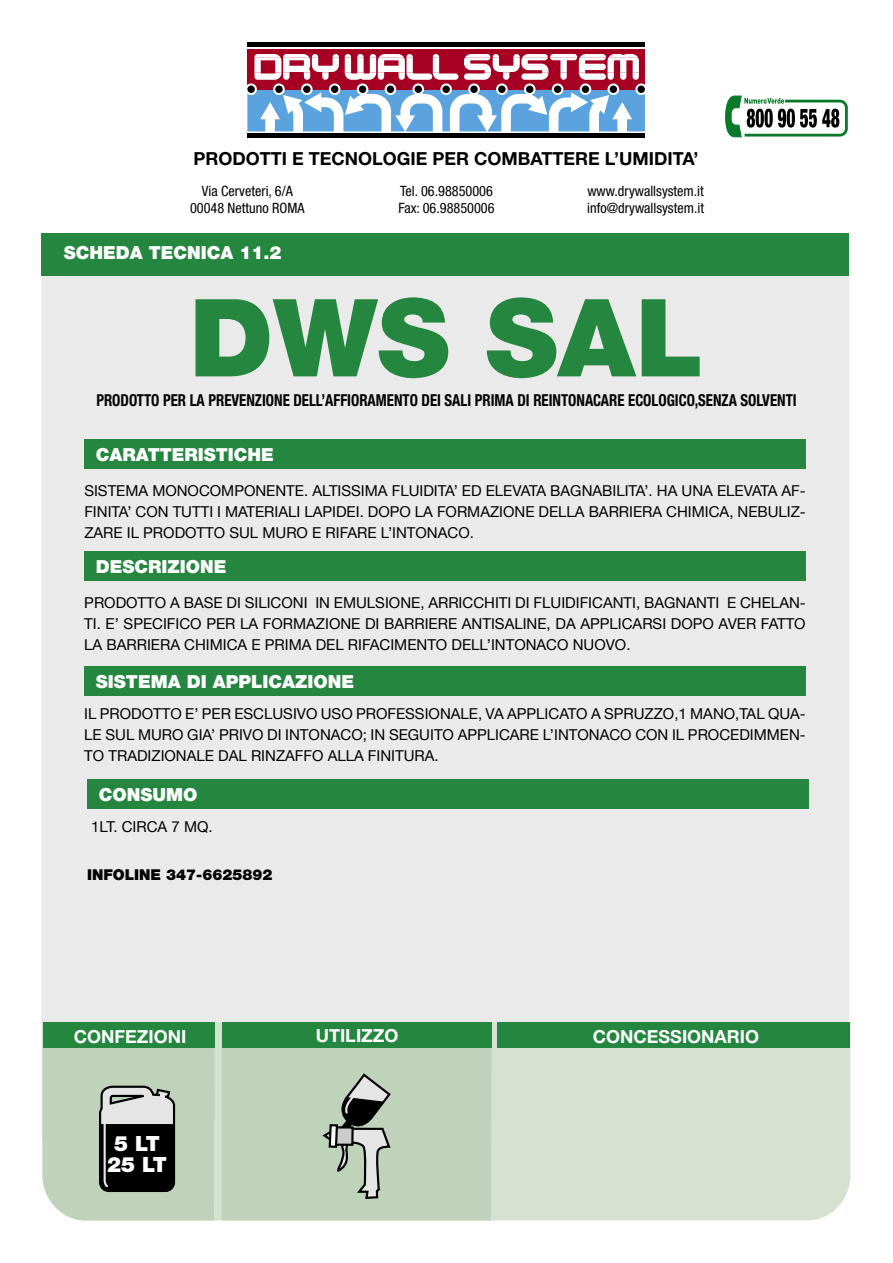
<style>
.page{position:relative;width:893px;height:1263px;background:#fff}
.page>*{position:absolute;margin:0;border:0;box-sizing:border-box;transform-origin:0 0}
.t1{font:900 108px "Helvetica Neue";color:#25873f}
.t2{font:900 21px/21px "Helvetica Neue";color:#fff;text-align:center}
.t3{font:900 18px "Helvetica Neue";color:#fff}
.t4{font:700 18px "Helvetica Neue";color:#000}
.t5{font:700 18px "Helvetica Neue";color:#fff}
.t6{font:700 condensed 16.5px "Helvetica Neue";color:#000;scale:.9 1}
.t7{font:15px/21px "Helvetica Neue";color:#000;text-align:justify}
.t8{font:900 15px "Helvetica Neue";color:#000}
.t9{font:condensed 14.25px/17.1px "Helvetica Neue";color:#000}
</style>
<div class="page">
<svg style="left:725px;top:95px;width:123px;height:43px"></svg>
<svg style="left:247px;top:89px;width:398px;height:42px"></svg>
<div style="left:247px;top:49px;width:398px;height:40px;background:#a60023"></div>
<div style="left:245px;top:83px;width:12px;height:12px;border:4px solid #fff;border-radius:50%"></div>
<div style="left:247px;top:86px;width:8px;height:7px;background:#000;border-radius:50%"></div>
<div style="left:273px;top:83px;width:12px;height:12px;border:4px solid #fff;border-radius:50%"></div>
<div style="left:275px;top:86px;width:8px;height:7px;background:#000;border-radius:50%"></div>
<div style="left:301px;top:83px;width:12px;height:12px;border:4px solid #fff;border-radius:50%"></div>
<div style="left:303px;top:86px;width:8px;height:7px;background:#000;border-radius:50%"></div>
<div style="left:329px;top:83px;width:11px;height:12px;border:4px solid #fff;border-radius:50%"></div>
<div style="left:331px;top:86px;width:7px;height:7px;background:#000;border-radius:50%"></div>
<div style="left:357px;top:83px;width:11px;height:12px;border:4px solid #fff;border-radius:50%"></div>
<div style="left:359px;top:86px;width:7px;height:7px;background:#000;border-radius:50%"></div>
<div style="left:385px;top:83px;width:11px;height:12px;border:4px solid #fff;border-radius:50%"></div>
<div style="left:387px;top:86px;width:7px;height:7px;background:#000;border-radius:50%"></div>
<div style="left:412px;top:83px;width:12px;height:12px;border:4px solid #fff;border-radius:50%"></div>
<div style="left:415px;top:86px;width:7px;height:7px;background:#000;border-radius:50%"></div>
<div style="left:440px;top:83px;width:12px;height:12px;border:4px solid #fff;border-radius:50%"></div>
<div style="left:442px;top:86px;width:8px;height:7px;background:#000;border-radius:50%"></div>
<div style="left:468px;top:83px;width:12px;height:12px;border:4px solid #fff;border-radius:50%"></div>
<div style="left:470px;top:86px;width:8px;height:7px;background:#000;border-radius:50%"></div>
<div style="left:496px;top:83px;width:12px;height:12px;border:4px solid #fff;border-radius:50%"></div>
<div style="left:498px;top:86px;width:8px;height:7px;background:#000;border-radius:50%"></div>
<div style="left:524px;top:83px;width:12px;height:12px;border:4px solid #fff;border-radius:50%"></div>
<div style="left:526px;top:86px;width:7px;height:7px;background:#000;border-radius:50%"></div>
<div style="left:552px;top:83px;width:11px;height:12px;border:4px solid #fff;border-radius:50%"></div>
<div style="left:554px;top:86px;width:7px;height:7px;background:#000;border-radius:50%"></div>
<div style="left:580px;top:83px;width:11px;height:12px;border:4px solid #fff;border-radius:50%"></div>
<div style="left:582px;top:86px;width:7px;height:7px;background:#000;border-radius:50%"></div>
<div style="left:608px;top:83px;width:11px;height:12px;border:4px solid #fff;border-radius:50%"></div>
<div style="left:610px;top:86px;width:7px;height:7px;background:#000;border-radius:50%"></div>
<div style="left:635px;top:83px;width:12px;height:12px;border:4px solid #fff;border-radius:50%"></div>
<div style="left:637px;top:86px;width:8px;height:7px;background:#000;border-radius:50%"></div>
<svg style="left:254px;top:54px;width:385px;height:26px"></svg>
<hr style="left:247px;top:43px;width:398px;height:4px;background:#000">
<hr style="left:247px;top:134px;width:398px;height:4px;background:#000">
<div style="left:41px;top:276px;width:808px;height:900px;background:#eaeaea"></div>
<div style="left:41px;top:234px;width:808px;height:42px;background:#25873f"></div>
<div style="left:84px;top:439px;width:722px;height:30px;background:#25873f"></div>
<div style="left:84px;top:551px;width:722px;height:30px;background:#25873f"></div>
<div style="left:84px;top:666px;width:722px;height:30px;background:#25873f"></div>
<div style="left:87px;top:779px;width:721px;height:29px;background:#25873f"></div>
<div style="left:215px;top:1022px;width:635px;height:198px;background:#d6e2d1"></div>
<svg style="left:43px;top:1022px;width:172px;height:198px;background:#8fa890"></svg>
<div style="left:222px;top:1047px;width:270px;height:173px;background:#bfd3bb"></div>
<div style="left:222px;top:1022px;width:270px;height:25px;background:#25873f"></div>
<svg style="left:320px;top:1016px;width:71px;height:184px;background:#95ae97"></svg>
<div style="left:497px;top:1022px;width:353px;height:25px;background:#25873f"></div>
<p class="t4" style="left:193px;top:148px;width:506px">PRODOTTI E TECNOLOGIE PER COMBATTERE L’UMIDITA’</p>
<p class="t9" style="left:190px;top:183px;width:116px;text-align:center">Via Cerveteri, 6/A<br>00048 Nettuno ROMA</p>
<p class="t9" style="left:398px;top:183px;width:98px">Tel. 06.98850006<br>Fax: 06.98850006</p>
<p class="t3" style="left:64px;top:242px;width:219px">SCHEDA TECNICA 11.2</p>
<p class="t9" style="left:587px;top:183px;width:118px">www.drywallsystem.it info@drywallsystem.it</p>
<h1 class="t1" style="left:189px;top:273px;width:516px">DWS SAL</h1>
<p class="t6" style="left:96px;top:390px;width:780px">PRODOTTO PER LA PREVENZIONE DELL’AFFIORAMENTO DEI SALI PRIMA DI REINTONACARE ECOLOGICO,SENZA SOLVENTI</p>
<p class="t3" style="left:96px;top:444px;width:179px">CARATTERISTICHE</p>
<p class="t7" style="left:84px;top:480px;width:723px">SISTEMA MONOCOMPONENTE. ALTISSIMA FLUIDITA’ ED ELEVATA BAGNABILITA’. HA UNA ELEVATA AF-FINITA’ CON TUTTI I MATERIALI LAPIDEI. DOPO LA FORMAZIONE DELLA BARRIERA CHIMICA, NEBULIZ-ZARE IL PRODOTTO SUL MURO E RIFARE L’INTONACO.</p>
<p class="t3" style="left:96px;top:556px;width:132px">DESCRIZIONE</p>
<p class="t7" style="left:84px;top:591px;width:723px">PRODOTTO A BASE DI SILICONI IN EMULSIONE, ARRICCHITI DI FLUIDIFICANTI, BAGNANTI E CHELAN-TI. E’ SPECIFICO PER LA FORMAZIONE DI BARRIERE ANTISALINE, DA APPLICARSI DOPO AVER FATTO LA BARRIERA CHIMICA E PRIMA DEL RIFACIMENTO DELL’INTONACO NUOVO.</p>
<p class="t3" style="left:96px;top:671px;width:260px">SISTEMA DI APPLICAZIONE</p>
<p class="t7" style="left:84px;top:703px;width:723px">IL PRODOTTO E’ PER ESCLUSIVO USO PROFESSIONALE, VA APPLICATO A SPRUZZO,1 MANO,TAL QUA-LE SUL MURO GIA’ PRIVO DI INTONACO; IN SEGUITO APPLICARE L’INTONACO CON IL PROCEDIMMEN-TO TRADIZIONALE DAL RINZAFFO ALLA FINITURA.</p>
<p class="t3" style="left:99px;top:783px;width:100px">CONSUMO</p>
<p class="t7" style="left:91px;top:816px;width:123px">1LT. CIRCA 7 MQ.</p>
<p class="t8" style="left:87px;top:866px;width:187px">INFOLINE 347-6625892</p>
<p class="t5" style="left:74px;top:1025px;width:114px">CONFEZIONI</p>
<h2 class="t2" style="left:107px;top:1133px;width:61px">5 LT<br>25 LT</h2>
<p class="t5" style="left:316px;top:1024px;width:84px">UTILIZZO</p>
<p class="t5" style="left:593px;top:1025px;width:168px">CONCESSIONARIO</p>
</div>
